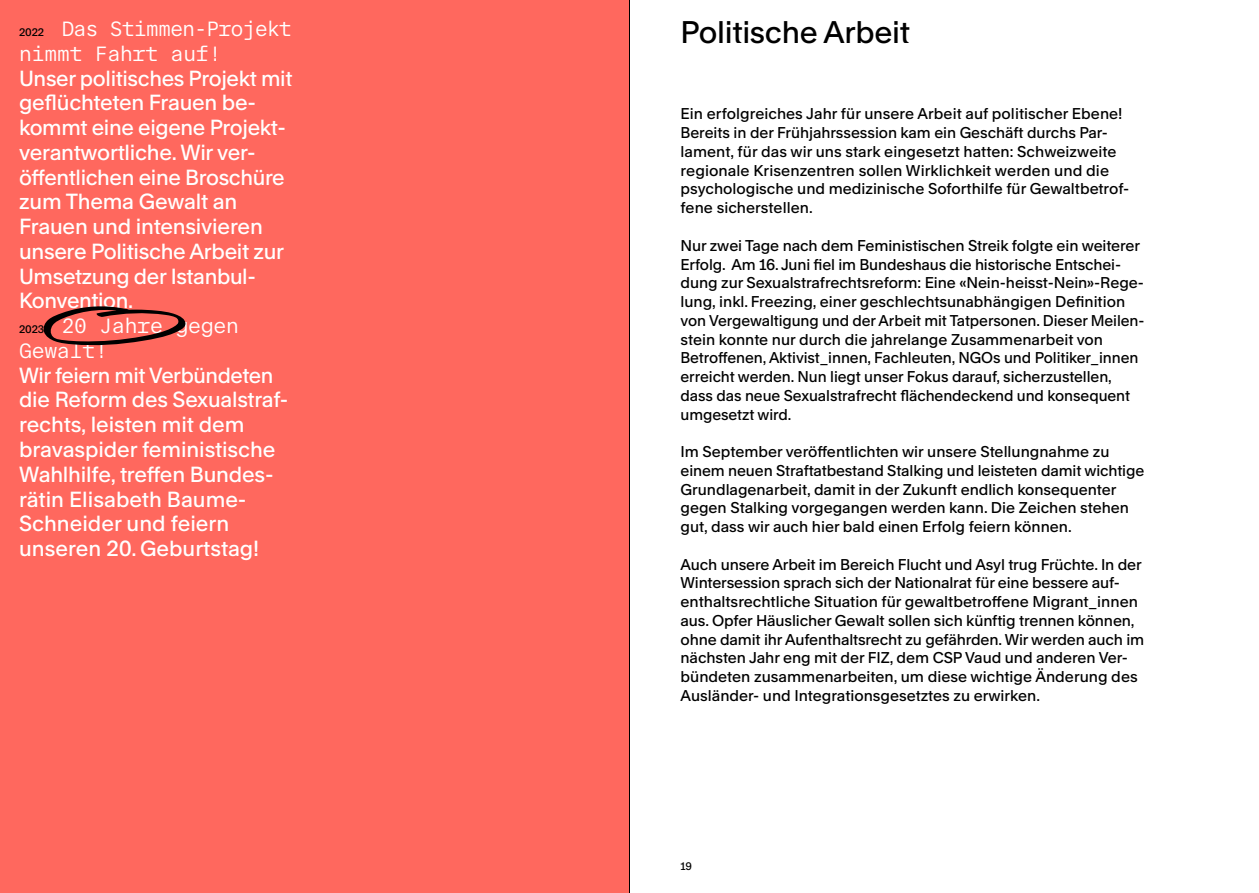
<style>
.page{position:relative;width:1259px;height:893px;background:#fff}
.page>*{position:absolute;margin:0;border:0;box-sizing:border-box;transform-origin:0 0}
.t1{font:500 30px "Rand";letter-spacing:-.01em;color:#000}
.t2{font:500 21px/24.8px "Rand";letter-spacing:-.015em;color:#fff}
.t3{font:21px/24.8px "Rand Mono";letter-spacing:-.01em;color:#fff}
.t4{font:500 15px/18.8px "Rand";letter-spacing:-.005em;color:#000}
.t5{font:500 10.5px "Rand";color:#000}
.s1{font-family:"Rand";font-weight:500;font-size:10.5px;color:#000}
</style>
<div class="page">
<div style="left:0;top:0;width:629px;height:893px;background:#ff685e"></div>
<svg style="left:43px;top:306px;width:143px;height:40px"></svg>
<hr style="left:629px;top:0;width:1px;height:893px;background:#000">
<h2 class="t3" style="left:19px;top:14px;width:274px"><span class="s1">2022</span> Das Stimmen-Projekt nimmt Fahrt auf!</h2>
<p class="t2" style="left:19px;top:63px;width:275px">Unser politisches Projekt mit geflüchteten Frauen be&shy;kommt eine eigene Projekt&shy;verantwortliche. Wir ver&shy;öffentlichen eine Broschüre zum Thema Gewalt an<br>Frauen und intensivieren unsere Politische Arbeit zur<br>Umsetzung der Istanbul-<br>Konvention.</p>
<h2 class="t3" style="left:19px;top:311px;width:221px"><span class="s1">2023</span> 20 Jahre gegen<br>Gewalt!</h2>
<h2 class="t2" style="left:19px;top:360px;width:271px">Wir feiern mit Verbündeten die Reform des Sexualstraf&shy;rechts, leisten mit dem bravaspider feministische<br>Wahlhilfe, treffen Bundes&shy;rätin Elisabeth Baume-<br>Schneider und feiern unseren 20. Geburtstag!</h2>
<h1 class="t1" style="left:680px;top:9px;width:231px">Politische Arbeit</h1>
<p class="t4" style="left:680px;top:103px;width:450px">Ein erfolgreiches Jahr für unsere Arbeit auf politischer Ebene!<br>Bereits in der Frühjahrssession kam ein Geschäft durchs Par&shy;lament, für das wir uns stark eingesetzt hatten: Schweizweite regionale Krisenzentren sollen Wirklichkeit werden und die psychologische und medizinische Soforthilfe für Gewaltbetrof&shy;fene sicherstellen.</p>
<p class="t4" style="left:680px;top:234px;width:465px">Nur zwei Tage nach dem Feministischen Streik folgte ein weiterer Erfolg. Am 16. Juni fiel im Bundeshaus die historische Entschei&shy;dung zur Sexualstrafrechtsreform: Eine «Nein-heisst-Nein»-Rege&shy;lung, inkl. Freezing, einer geschlechtsunabhängigen Definition von Vergewaltigung und der Arbeit mit Tatpersonen. Dieser Meilen&shy;stein konnte nur durch die jahrelange Zusammenarbeit von Betroffenen, Aktivist_innen, Fachleuten, NGOs und Politiker_innen erreicht werden. Nun liegt unser Fokus darauf, sicherzustellen, dass das neue Sexualstrafrecht flächendeckend und konsequent umgesetzt wird.</p>
<p class="t4" style="left:680px;top:441px;width:465px">Im September veröffentlichten wir unsere Stellungnahme zu einem neuen Straftatbestand Stalking und leisteten damit wichtige Grundlagenarbeit, damit in der Zukunft endlich konsequenter gegen Stalking vorgegangen werden kann. Die Zeichen stehen gut, dass wir auch hier bald einen Erfolg feiern können.</p>
<p class="t4" style="left:680px;top:553px;width:465px">Auch unsere Arbeit im Bereich Flucht und Asyl trug Früchte. In der Wintersession sprach sich der Nationalrat für eine bessere auf&shy;enthaltsrechtliche Situation für gewaltbetroffene Migrant_innen aus. Opfer Häuslicher Gewalt sollen sich künftig trennen können, ohne damit ihr Aufenthaltsrecht zu gefährden. Wir werden auch im nächsten Jahr eng mit der FIZ, dem CSP Vaud und anderen Ver&shy;bündeten zusammenarbeiten, um diese wichtige Änderung des Ausländer- und Integrationsgesetztes zu erwirken.</p>
<p class="t5" style="left:680px;top:857px;width:13px">19</p>
</div>
